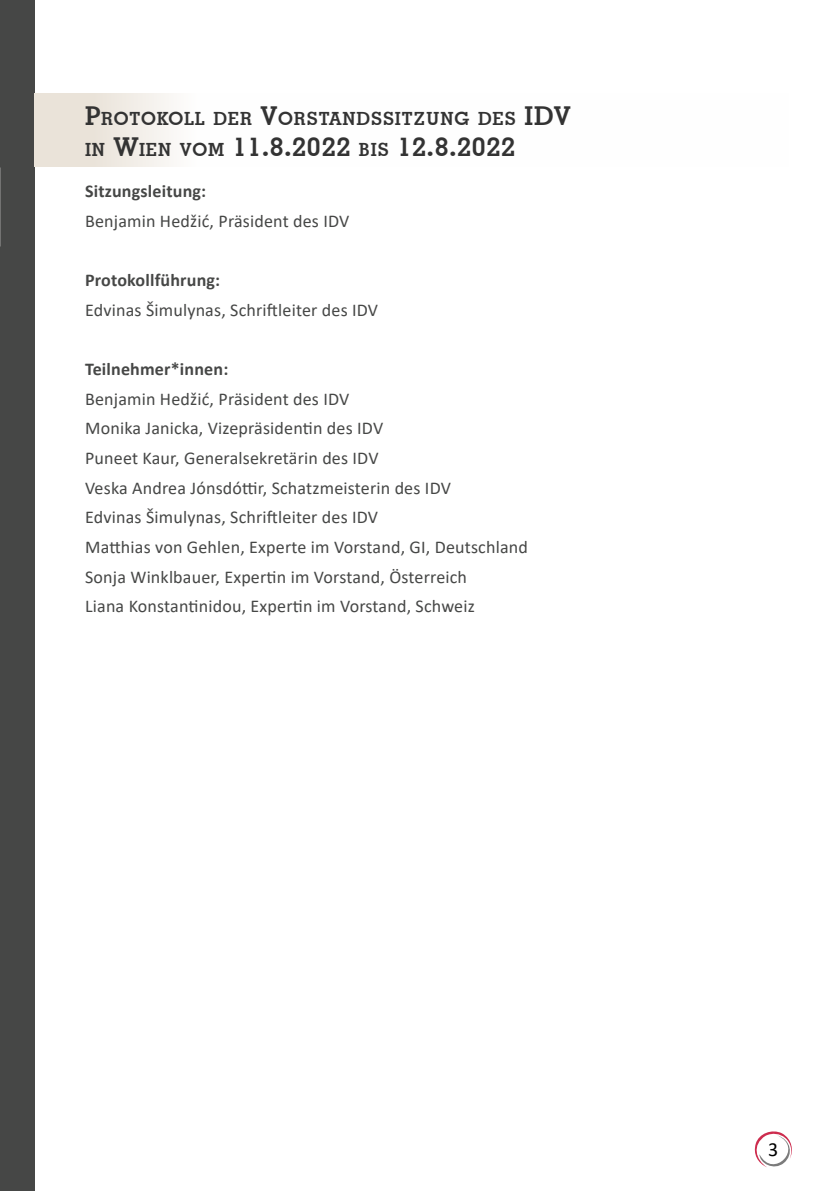
<style>
.page{position:relative;width:840px;height:1191px;background:#fff}
.page>*{position:absolute;margin:0;border:0;box-sizing:border-box;transform-origin:0 0}
.t1{font:700 26px "Geometric Slab 703 BT";letter-spacing:.03em;color:#333}
.t2{font:20px "Calibri";color:#000}
.t3{font:700 18.2px "Geometric Slab 703 BT";letter-spacing:.045em;color:#333}
.t4{font:18px/29.6px "Calibri";letter-spacing:.01em;color:#464746}
.t5{font:700 18px "Calibri";letter-spacing:.01em;color:#464746}
.s1{font-size:26px}
.s2{font-size:18.2px}
</style>
<div class="page">
<svg style="left:754px;top:1131px;width:37px;height:36px"></svg>
<div style="left:0;top:0;width:34px;height:1191px;background:#464746"></div>
<img style="left:0;top:0;width:1px;height:1191px">
<svg style="left:34px;top:94px;width:137px;height:73px;background:#eee8e0"></svg>
<p class="t3" style="left:85px;top:107px;width:456px"><span class="s1">P</span>ROTOKOLL DER <span class="s1">V</span>ORSTANDSSITZUNG DES <span class="s1">IDV</span></p>
<h1 class="t1" style="left:85px;top:131px;width:431px"><span class="s2">IN</span> W<span class="s2">IEN VOM</span> 11.8.2022 <span class="s2">BIS</span> 12.8.2022</h1>
<p class="t5" style="left:85px;top:178px;width:122px">Sitzungsleitung:</p>
<p class="t4" style="left:85px;top:205px;width:266px">Benjamin Hedžić, Präsident des IDV</p>
<p class="t5" style="left:85px;top:267px;width:136px">Protokollführung:</p>
<p class="t4" style="left:85px;top:294px;width:294px">Edvinas Šimulynas, Schriftleiter des IDV</p>
<p class="t5" style="left:85px;top:356px;width:145px">Teilnehmer*innen:</p>
<p class="t4" style="left:85px;top:383px;width:444px">Benjamin Hedžić, Präsident des IDV<br>Monika Janicka, Vizepräsidentin des IDV<br>Puneet Kaur, Generalsekretärin des IDV<br>Veska Andrea Jónsdóttir, Schatzmeisterin des IDV<br>Edvinas Šimulynas, Schriftleiter des IDV<br>Matthias von Gehlen, Experte im Vorstand, GI, Deutschland Sonja Winklbauer, Expertin im Vorstand, Österreich<br>Liana Konstantinidou, Expertin im Vorstand, Schweiz</p>
<p class="t2" style="left:767px;top:1135px;width:12px">3</p>
</div>
